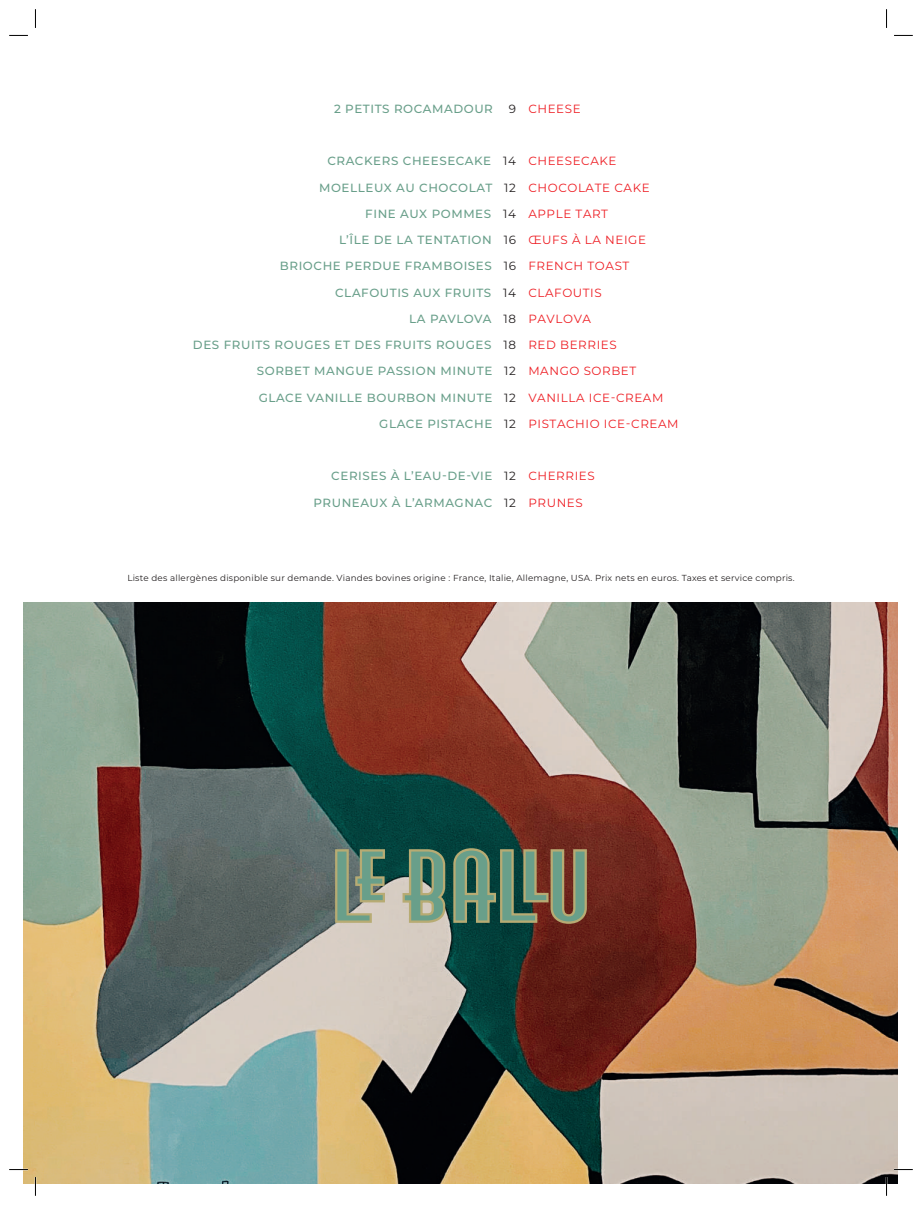
<style>
.page{position:relative;width:922px;height:1205px;background:#fff}
.page>*{position:absolute;margin:0;border:0;box-sizing:border-box;transform-origin:0 0}
.t1{font:500 11.88px "Montserrat";letter-spacing:.05em;color:#699f8a}
.t2{font:11.88px "Montserrat";letter-spacing:.05em;color:#ee1d23}
.t3{font:500 11.88px "Montserrat";letter-spacing:.03em;color:#699f8a}
.t4{font:11.88px "Montserrat";color:#231f20}
.t5{font:8.75px "Montserrat";letter-spacing:.025em;color:#231f20}
.s1{font-weight:400;color:#231f20}
</style>
<div class="page">
<img style="left:24px;top:602px;width:872px;height:581px">
<svg style="left:333px;top:847px;width:54px;height:78px;background:#7f9680"></svg>
<svg style="left:400px;top:846px;width:189px;height:80px;background:#647a64"></svg>
<svg style="left:9px;top:35px;width:19px;height:1px"></svg>
<svg style="left:894px;top:35px;width:18px;height:1px"></svg>
<svg style="left:9px;top:1169px;width:19px;height:1px"></svg>
<svg style="left:893px;top:1169px;width:19px;height:1px"></svg>
<svg style="left:35px;top:9px;width:1px;height:19px"></svg>
<svg style="left:35px;top:1177px;width:1px;height:19px"></svg>
<svg style="left:886px;top:9px;width:1px;height:19px"></svg>
<svg style="left:885px;top:1177px;width:2px;height:19px"></svg>
<p class="t1" style="left:334px;top:100px;width:160px">2 PETITS ROCAMADOUR</p>
<p class="t4" style="left:508px;top:100px;width:9px">9</p>
<p class="t2" style="left:528px;top:100px;width:54px">CHEESE</p>
<p class="t1" style="left:327px;top:153px;width:190px">CRACKERS CHEESECAKE <span class="s1">14</span></p>
<p class="t1" style="left:319px;top:179px;width:198px">MOELLEUX AU CHOCOLAT <span class="s1">12</span></p>
<p class="t1" style="left:365px;top:205px;width:152px">FINE AUX POMMES <span class="s1">14</span></p>
<p class="t1" style="left:339px;top:231px;width:178px">L’ÎLE DE LA TENTATION <span class="s1">16</span></p>
<p class="t1" style="left:280px;top:258px;width:237px">BRIOCHE PERDUE FRAMBOISES <span class="s1">16</span></p>
<p class="t1" style="left:335px;top:284px;width:182px">CLAFOUTIS AUX FRUITS <span class="s1">14</span></p>
<p class="t3" style="left:409px;top:310px;width:108px">LA PAVLOVA <span class="s1">18</span></p>
<p class="t1" style="left:193px;top:336px;width:324px">DES FRUITS ROUGES ET DES FRUITS ROUGES <span class="s1">18</span></p>
<p class="t1" style="left:257px;top:363px;width:260px">SORBET MANGUE PASSION MINUTE <span class="s1">12</span></p>
<p class="t1" style="left:258px;top:389px;width:259px">GLACE VANILLE BOURBON MINUTE <span class="s1">12</span></p>
<p class="t1" style="left:379px;top:415px;width:138px">GLACE PISTACHE <span class="s1">12</span></p>
<p class="t2" style="left:528px;top:153px;width:90px">CHEESECAKE</p>
<p class="t2" style="left:528px;top:179px;width:123px">CHOCOLATE CAKE</p>
<p class="t2" style="left:528px;top:205px;width:81px">APPLE TART</p>
<p class="t2" style="left:528px;top:232px;width:119px">ŒUFS À LA NEIGE</p>
<p class="t2" style="left:528px;top:258px;width:102px">FRENCH TOAST</p>
<p class="t2" style="left:528px;top:284px;width:75px">CLAFOUTIS</p>
<p class="t2" style="left:528px;top:310px;width:64px">PAVLOVA</p>
<p class="t2" style="left:528px;top:337px;width:90px">RED BERRIES</p>
<p class="t2" style="left:528px;top:363px;width:109px">MANGO SORBET</p>
<p class="t2" style="left:528px;top:389px;width:136px">VANILLA ICE-CREAM</p>
<p class="t2" style="left:528px;top:415px;width:152px">PISTACHIO ICE-CREAM</p>
<p class="t1" style="left:331px;top:468px;width:186px">CERISES À L’EAU-DE-VIE <span class="s1">12</span></p>
<p class="t1" style="left:313px;top:494px;width:204px">PRUNEAUX À L’ARMAGNAC <span class="s1">12</span></p>
<p class="t2" style="left:528px;top:468px;width:68px">CHERRIES</p>
<p class="t2" style="left:528px;top:494px;width:56px">PRUNES</p>
<p class="t5" style="left:127px;top:572px;width:668px">Liste des allergènes disponible sur demande. Viandes bovines origine : France, Italie, Allemagne, USA. Prix nets en euros. Taxes et service compris.</p>
</div>
